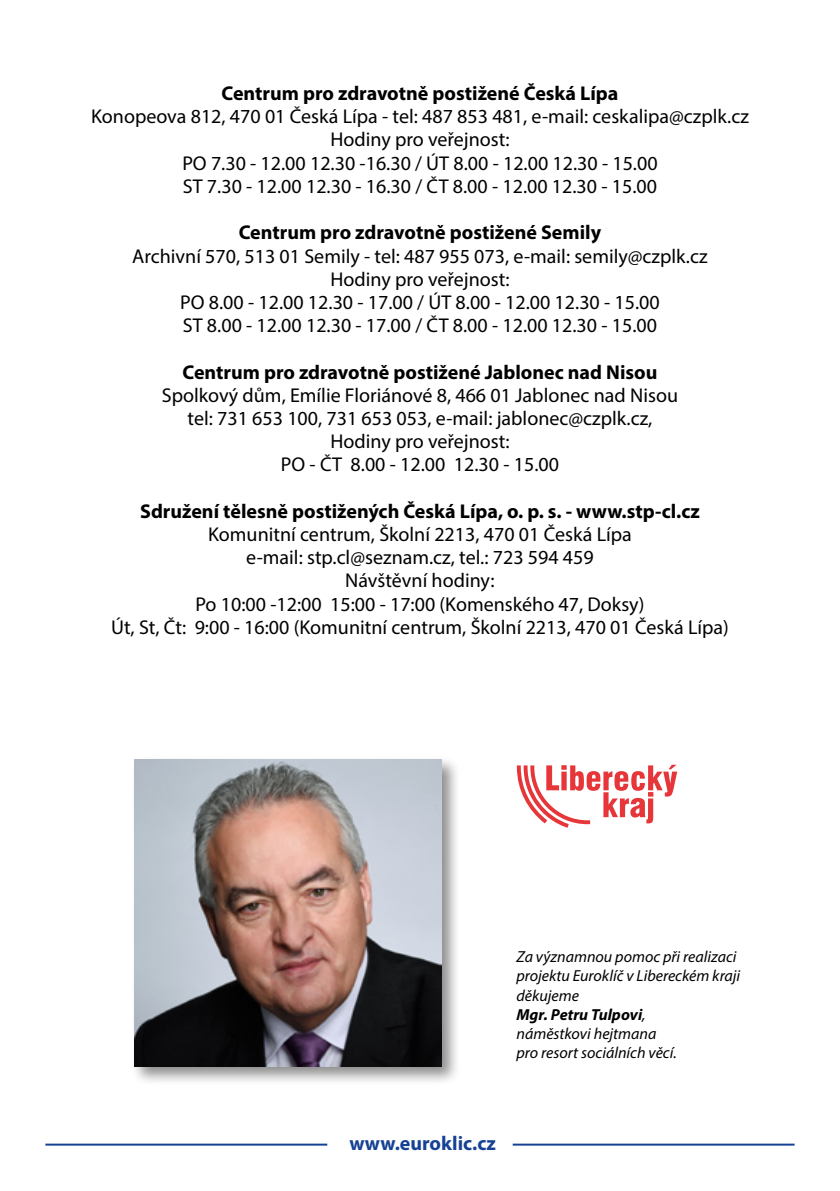
<style>
.page{position:relative;width:840px;height:1191px;background:#fff}
.page>*{position:absolute;margin:0;border:0;box-sizing:border-box;transform-origin:0 0}
.t1{font:20px/23.2px "Myriad Pro";color:#000;text-align:center}
.t2{font:700 20px "Myriad Pro";color:#000}
.t3{font:700 20px "Myriad Pro";color:#164194}
.t4{font:italic 16px/19.2px "Myriad Pro";color:#000}
.s1{font-weight:700}
</style>
<div class="page">
<hr style="left:45px;top:1143px;width:282px;height:2px;background:#164194">
<hr style="left:512px;top:1143px;width:282px;height:2px;background:#164194">
<svg style="left:516px;top:764px;width:160px;height:63px"></svg>
<div style="left:131px;top:755px;width:329px;height:330px;background:#000;opacity:.45"></div>
<img style="left:134px;top:759px;width:307px;height:307px">
<p class="t2" style="left:221px;top:80px;width:398px">Centrum pro zdravotně postižené Česká Lípa</p>
<p class="t1" style="left:91px;top:105px;width:659px">Konopeova 812, 470 01 Česká Lípa - tel: 487 853 481, e-mail: ceskalipa@czplk.cz Hodiny pro veřejnost:<br>PO 7.30 - 12.00 12.30 -16.30 / ÚT 8.00 - 12.00 12.30 - 15.00<br>ST 7.30 - 12.00 12.30 - 16.30 / ČT 8.00 - 12.00 12.30 - 15.00</p>
<p class="t2" style="left:238px;top:219px;width:364px">Centrum pro zdravotně postižené Semily</p>
<p class="t1" style="left:132px;top:244px;width:576px">Archivní 570, 513 01 Semily - tel: 487 955 073, e-mail: semily@czplk.cz Hodiny pro veřejnost:<br>PO 8.00 - 12.00 12.30 - 17.00 / ÚT 8.00 - 12.00 12.30 - 15.00<br>ST 8.00 - 12.00 12.30 - 17.00 / ČT 8.00 - 12.00 12.30 - 15.00</p>
<p class="t2" style="left:182px;top:359px;width:476px">Centrum pro zdravotně postižené Jablonec nad Nisou</p>
<p class="t1" style="left:162px;top:383px;width:517px">Spolkový dům, Emílie Floriánové 8, 466 01 Jablonec nad Nisou tel: 731 653 100, 731 653 053, e-mail: jablonec@czplk.cz, Hodiny pro veřejnost:<br>PO - ČT 8.00 - 12.00 12.30 - 15.00</p>
<p class="t2" style="left:140px;top:498px;width:561px">Sdružení tělesně postižených Česká Lípa, o. p. s. - www.stp-cl.cz</p>
<p class="t1" style="left:111px;top:522px;width:619px">Komunitní centrum, Školní 2213, 470 01 Česká Lípa<br>e-mail: stp.cl@seznam.cz, tel.: 723 594 459<br>Návštěvní hodiny:<br>Po 10:00 -12:00 15:00 - 17:00 (Komenského 47, Doksy)<br>Út, St, Čt: 9:00 - 16:00 (Komunitní centrum, Školní 2213, 470 01 Česká Lípa)</p>
<p class="t4" style="left:516px;top:947px;width:225px">Za významnou pomoc při realizaci projektu Euroklíč v Libereckém kraji děkujeme<br><span class="s1">Mgr. Petru Tulpovi</span>,<br>náměstkovi hejtmana<br>pro resort sociálních věcí.</p>
<p class="t3" style="left:349px;top:1129px;width:148px">www.euroklic.cz</p>
</div>
